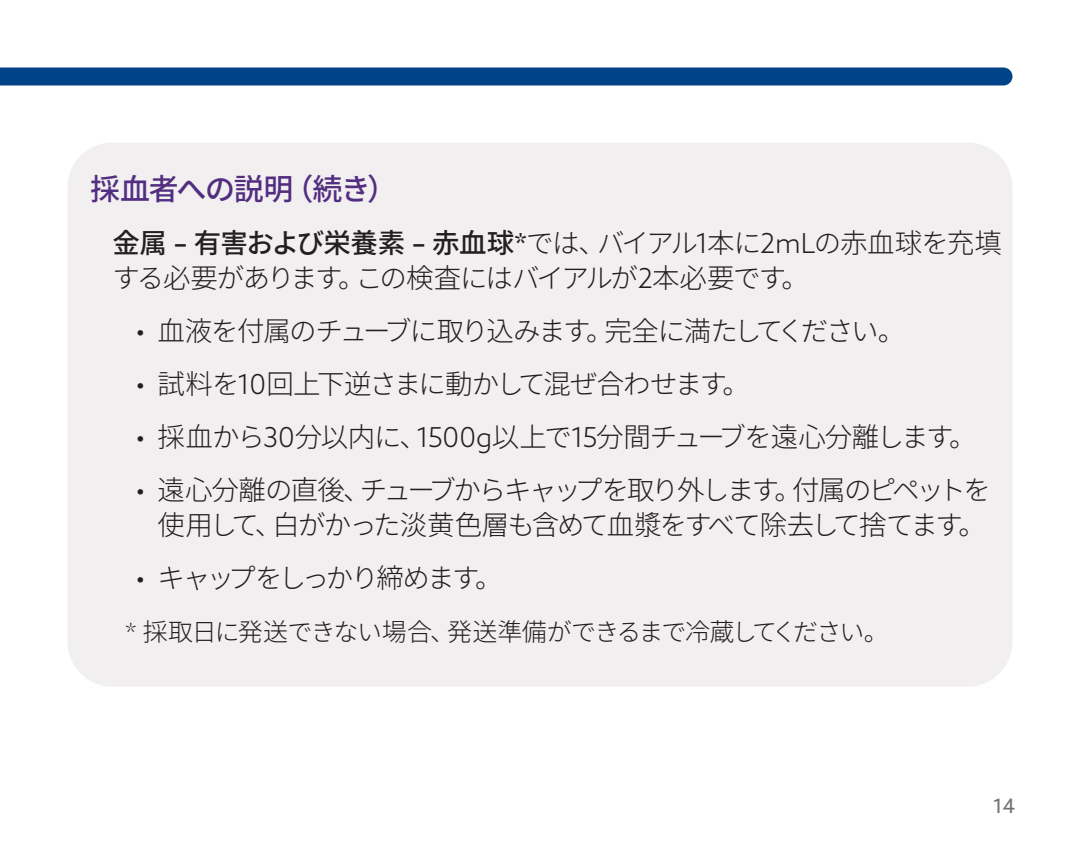
<style>
.page{position:relative;width:1080px;height:855px;background:#fff}
.page>*{position:absolute;margin:0;border:0;box-sizing:border-box;transform-origin:0 0}
.MDX_Paragraph_Style{font:500 30px "Noto Sans CJ Kjp";letter-spacing:-.045em;color:#522e81}
.MDX_Paragraph_Style-2{font:300 27.5px/35px "Noto Sans CJ Kjp";letter-spacing:-.05em;color:#231f20}
.MDX_Paragraph_Style-3{font:300 27.5px/35px "Noto Sans CJ Kjp";letter-spacing:-.07em;color:#231f20;text-align:right}
.MDX_Paragraph_Style-4{font:300 27.5px "Noto Sans CJ Kjp";letter-spacing:-.04em;color:#231f20}
.MDX_Paragraph_Style-5{font:300 27.5px "Noto Sans CJ Kjp";letter-spacing:-.1em;color:#231f20}
.MDX_Paragraph_Style-6{font:300 25px "Noto Sans CJ Kjp";letter-spacing:-.055em;color:#231f20}
.t1{font:20px "Azo Sans";color:#717271}
.s1{font-weight:500}
.s2{font-family:"Azo Sans";font-weight:500}
.s3{font-family:"Azo Sans"}
</style>
<div class="page">
<div style="left:68px;top:143px;width:944px;height:544px;background:#f2eff0;border-radius:45px"></div>
<div style="left:0;top:68px;width:1013px;height:17px;background:#004389"></div>
<p class="MDX_Paragraph_Style" style="left:90px;top:173px;width:309px">採血者への説明（続き）</p>
<p class="MDX_Paragraph_Style-2" style="left:112px;top:226px;width:891px"><span class="s1">金属</span> <span class="s2">–</span> <span class="s1">有害および栄養素</span> <span class="s2">–</span> <span class="s1">赤血球</span><span class="s2">*</span>では、バイアル<span class="s3">1</span>本に<span class="s3">2mL</span>の赤血球を充填する必要があります。この検査にはバイアルが<span class="s3">2</span>本必要です。</p>
<p class="MDX_Paragraph_Style-3" style="left:135px;top:314px;width:772px"><span class="s3">•</span> 血液を付属のチューブに取り込みます。完全に満たしてください。</p>
<p class="MDX_Paragraph_Style-4" style="left:135px;top:369px;width:617px"><span class="s3">•</span> 試料を<span class="s3">10</span>回上下逆さまに動かして混ぜ合わせます。</p>
<p class="MDX_Paragraph_Style-2" style="left:135px;top:420px;width:843px"><span class="s3">•</span> 採血から<span class="s3">30</span>分以内に、<span class="s3">1500g</span>以上で<span class="s3">15</span>分間チューブを遠心分離します。</p>
<p class="MDX_Paragraph_Style-3" style="left:135px;top:473px;width:857px"><span class="s3">•</span> 遠心分離の直後、チューブからキャップを取り外します。付属のピペットを使用して、白がかった淡黄色層も含めて血漿をすべて除去して捨てます。</p>
<p class="MDX_Paragraph_Style-5" style="left:135px;top:563px;width:369px"><span class="s3">•</span> キャップをしっかり締めます。</p>
<p class="MDX_Paragraph_Style-6" style="left:125px;top:618px;width:765px"><span class="s3">*</span> 採取日に発送できない場合、発送準備ができるまで冷蔵してください。</p>
<p class="t1" style="left:993px;top:793px;width:24px">14</p>
</div>
